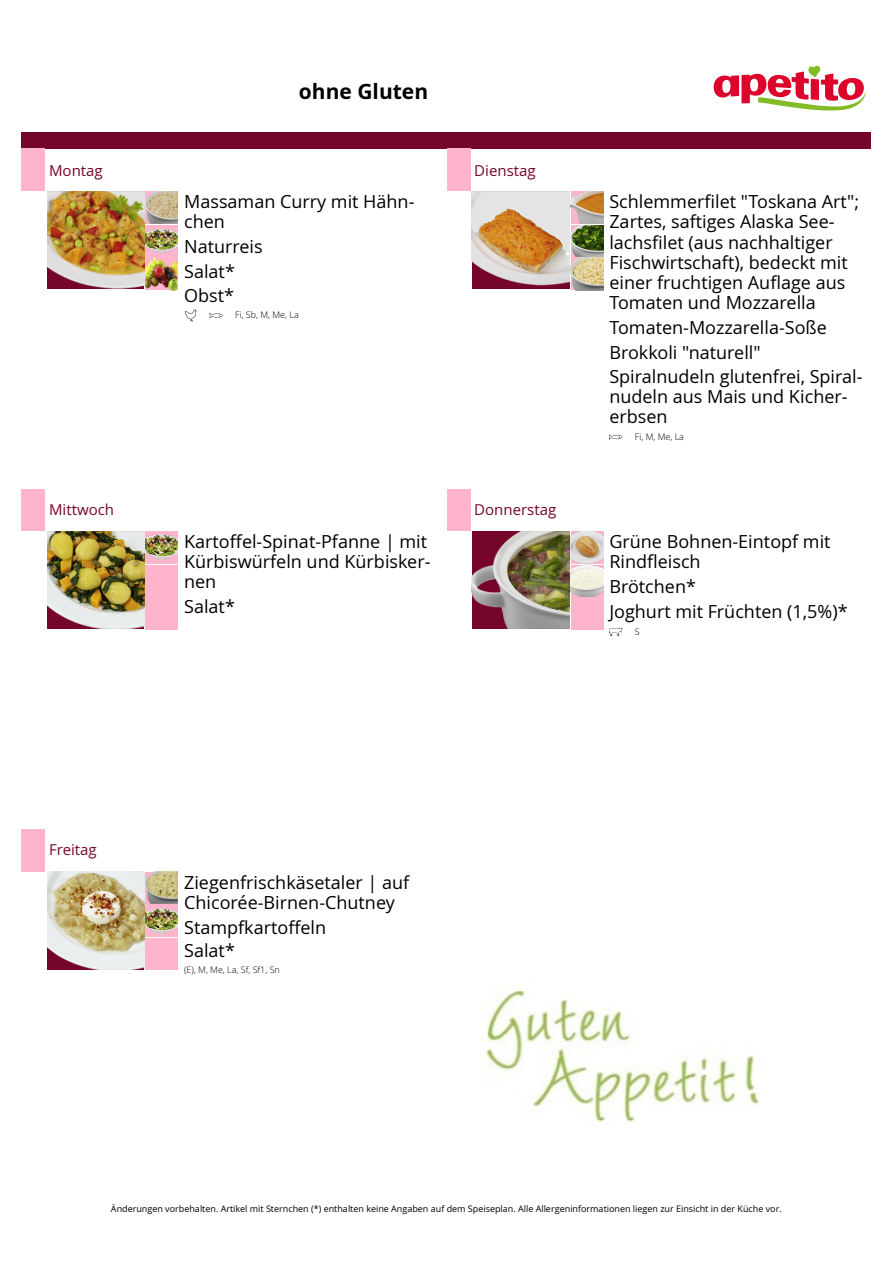
<style>
.page{position:relative;width:893px;height:1263px;background:#fff}
.page>*{position:absolute;margin:0;border:0;box-sizing:border-box;transform-origin:0 0}
.t1{font:700 21px "Open Sans";color:#000}
.t2{font:18px/20.2px "Open Sans";color:#000}
.t3{font:15px "Open Sans";color:#750629}
.t4{font:9px "Open Sans";color:#000}
.t5{font:300 9px "Open Sans";color:#000}
</style>
<div class="page">
<svg style="left:713px;top:65px;width:154px;height:46px"></svg>
<div style="left:21px;top:132px;width:850px;height:16px;background:#750629"></div>
<div style="left:21px;top:148px;width:24px;height:43px;background:#feb5cc"></div>
<img style="left:145px;top:191px;width:33px;height:33px">
<svg style="left:145px;top:225px;width:33px;height:31px"></svg>
<img style="left:145px;top:258px;width:33px;height:32px">
<svg style="left:185px;top:309px;width:11px;height:13px"></svg>
<svg style="left:209px;top:313px;width:14px;height:5px"></svg>
<div style="left:447px;top:148px;width:23px;height:43px;background:#feb5cc"></div>
<img style="left:570px;top:191px;width:33px;height:33px">
<svg style="left:570px;top:225px;width:33px;height:31px"></svg>
<img style="left:570px;top:258px;width:33px;height:32px">
<svg style="left:609px;top:434px;width:13px;height:6px"></svg>
<div style="left:21px;top:489px;width:24px;height:42px;background:#feb5cc"></div>
<img style="left:145px;top:531px;width:33px;height:33px">
<div style="left:145px;top:565px;width:33px;height:32px;background:#feb5cc"></div>
<div style="left:145px;top:597px;width:33px;height:33px;background:#feb5cc"></div>
<div style="left:447px;top:489px;width:23px;height:42px;background:#feb5cc"></div>
<img style="left:570px;top:531px;width:33px;height:34px">
<svg style="left:570px;top:565px;width:33px;height:32px"></svg>
<div style="left:570px;top:597px;width:33px;height:33px;background:#feb5cc"></div>
<svg style="left:609px;top:627px;width:13px;height:9px"></svg>
<div style="left:21px;top:829px;width:24px;height:43px;background:#feb5cc"></div>
<img style="left:145px;top:872px;width:33px;height:32px">
<svg style="left:145px;top:904px;width:33px;height:33px"></svg>
<div style="left:145px;top:938px;width:33px;height:32px;background:#feb5cc"></div>
<img style="left:47px;top:191px;width:97px;height:98px">
<img style="left:471px;top:191px;width:98px;height:98px">
<img style="left:47px;top:531px;width:97px;height:98px">
<img style="left:471px;top:531px;width:98px;height:98px">
<img style="left:47px;top:872px;width:97px;height:98px">
<img style="left:480px;top:989px;width:279px;height:134px">
<p class="t3" style="left:49px;top:160px;width:55px">Montag</p>
<p class="t3" style="left:49px;top:500px;width:66px">Mittwoch</p>
<p class="t1" style="left:299px;top:77px;width:131px">ohne Gluten</p>
<p class="t2" style="left:184px;top:191px;width:232px">Mas sa man Cur ry mit Hähn ‐ chen</p>
<p class="t2" style="left:184px;top:234px;width:80px;line-height:24.2px">Na tur reis<br>Sa lat*<br>Obst*</p>
<p class="t5" style="left:235px;top:309px;width:65px">Fi, Sb, M, Me, La</p>
<p class="t3" style="left:474px;top:160px;width:63px">Dienstag</p>
<p class="t2" style="left:184px;top:531px;width:248px">Kar tof fel-Spi nat-Pfan ne | mit<br>Kür bis wür feln und Kür bis ker ‐ nen</p>
<p class="t2" style="left:184px;top:596px;width:52px">Sa lat*</p>
<p class="t3" style="left:474px;top:500px;width:83px">Donnerstag</p>
<p class="t2" style="left:609px;top:191px;width:251px">Schlem mer fi let "Tos ka na Art";<br>Zar tes, saf ti ges Alas ka See ‐ lachs fi let (aus nach hal ti ger<br>Fisch wirt schaft), be deckt mit ei ner fruch ti gen Aufl a ge aus<br>To ma ten und Moz za rel la</p>
<p class="t2" style="left:609px;top:315px;width:255px;line-height:24.2px">To ma ten-Moz za rel la-Soße<br>Brok ko li "na tu rell"<br>Spi ral nu deln glu ten frei, Spi ral ‐</p>
<p class="t2" style="left:609px;top:386px;width:240px">nu deln aus Mais und Ki cher ‐ erb sen</p>
<p class="t5" style="left:635px;top:430px;width:51px">Fi, M, Me, La</p>
<p class="t2" style="left:609px;top:531px;width:223px">Grü ne Boh nen-Ein topf mit<br>Rind fleisch</p>
<p class="t2" style="left:609px;top:574px;width:240px;line-height:24.8px">Bröt chen*<br>Jo ghurt mit Früch ten (1,5%)*</p>
<p class="t5" style="left:635px;top:625px;width:6px">S</p>
<p class="t3" style="left:49px;top:839px;width:49px">Freitag</p>
<p class="t2" style="left:184px;top:872px;width:226px">Zie gen frisch kä se ta ler | auf<br>Chi corée-Bir nen-Chut ney</p>
<p class="t2" style="left:184px;top:915px;width:144px;line-height:23.7px">Stampf kar tof feln<br>Sa lat*</p>
<p class="t5" style="left:184px;top:964px;width:97px">(E), M, Me, La, Sf, Sf1, Sn</p>
<p class="t4" style="left:111px;top:1202px;width:672px">Änderungen vorbehalten. Artikel mit Sternchen (*) enthalten keine Angaben auf dem Speiseplan. Alle Allergeninformationen liegen zur Einsicht in der Küche vor.</p>
</div>
